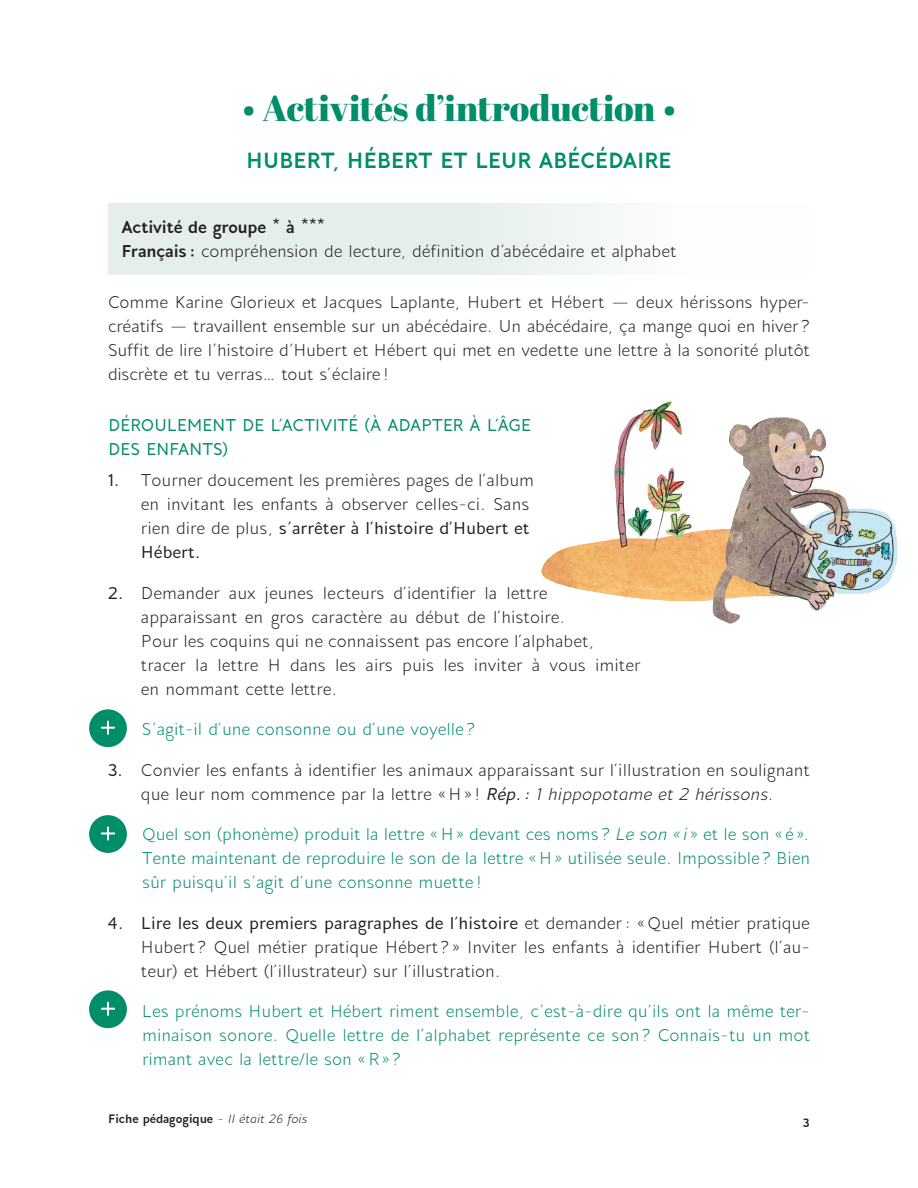
<style>
.page{position:relative;width:918px;height:1188px;background:#fff}
.page>*{position:absolute;margin:0;border:0;box-sizing:border-box;transform-origin:0 0}
.t1{font:36px "Abril Fatface";letter-spacing:-.01em;color:#008d6a}
.t2{font:700 27px "Andis";letter-spacing:-.01em;color:#008d6a}
.t3{font:21px/24px "Andis";color:#231f20}
.t4{font:21px/24px "Andis";color:#008d6a;text-align:justify}
.t5{font:500 21px/24px "Andis";letter-spacing:-.01em;color:#008d6a}
.t6{font:700 15px "Andis";color:#231f20}
.s1{font-weight:700}
.s2{font-weight:500}
.s3{font-weight:500;font-style:italic}
.s4{font-style:italic}
.s5{font-weight:400}
.s6{font-weight:400;font-style:italic}
</style>
<div class="page">
<div style="left:108px;top:203px;width:702px;height:71px;background:linear-gradient(to right,#dceae4,#fdfdfd)"></div>
<img style="left:541px;top:401px;width:357px;height:223px">
<div style="left:89px;top:709px;width:38px;height:38px;background:#008d6a;border-radius:50%"></div>
<svg style="left:101px;top:721px;width:14px;height:14px"></svg>
<div style="left:89px;top:815px;width:38px;height:38px;background:#008d6a;border-radius:50%"></div>
<svg style="left:101px;top:827px;width:14px;height:13px"></svg>
<div style="left:89px;top:990px;width:38px;height:38px;background:#008d6a;border-radius:50%"></div>
<svg style="left:101px;top:1002px;width:14px;height:14px"></svg>
<h1 class="t1" style="left:241px;top:83px;width:437px">• Activités d’introduction •</h1>
<p class="t2" style="left:246px;top:144px;width:427px">HUBERT, HÉBERT ET LEUR ABÉCÉDAIRE</p>
<p class="t3" style="left:122px;top:215px;width:556px"><span class="s1">Activité de groupe * à ***<br>Français:</span> compréhension de lecture, définition d’abécédaire et alphabet</p>
<p class="t3" style="left:108px;top:290px;width:704px;text-align:justify">Comme Karine Glorieux et Jacques Laplante, Hubert et Hébert — deux hérissons hyper&shy;créatifs — travaillent ensemble sur un abécédaire. Un abécédaire, ça mange quoi en hiver ?<br>Suffit de lire l’histoire d’Hubert et Hébert qui met en vedette une lettre à la sonorité plutôt discrète et tu verras… tout s’éclaire !</p>
<p class="t5" style="left:108px;top:413px;width:425px">DÉROULEMENT DE L’ACTIVITÉ (À ADAPTER À L’ÂGE<br>DES ENFANTS)</p>
<p class="t3" style="left:141px;top:467px;width:395px;text-indent:-33px"><span class="s2">1.</span> Tourner doucement les premières pages de l’album en invitant les enfants à observer celles-ci. Sans rien dire de plus, <span class="s2">s’arrêter à l’histoire d’Hubert et Hébert.</span></p>
<p class="t3" style="left:141px;top:580px;width:501px;text-indent:-33px"><span class="s2">2.</span> Demander aux jeunes lecteurs d’identifier la lettre apparaissant en gros caractère au début de l’histoire.<br>Pour les coquins qui ne connaissent pas encore l’alphabet, tracer la lettre H dans les airs puis les inviter à vous imiter en nommant cette lettre.</p>
<p class="t4" style="left:142px;top:717px;width:335px">S’agit-il d’une consonne ou d’une voyelle ?</p>
<p class="t3" style="left:108px;top:758px;width:703px;text-align:center"><span class="s2">3.</span> Convier les enfants à identifier les animaux apparaissant sur l’illustration en soulignant que leur nom commence par la lettre «H»! <span class="s3">Rép.:</span> <span class="s4">1 hippopotame et 2 hérissons.</span></p>
<p class="t4" style="left:142px;top:822px;width:670px">Quel son (phonème) produit la lettre «H» devant ces noms ? <span class="s4">Le son «i</span>» et le son « é »<span class="s4">.<br></span>Tente maintenant de reproduire le son de la lettre «H» utilisée seule. Impossible ? Bien sûr puisqu’il s’agit d’une consonne muette !</p>
<p class="t3" style="left:141px;top:911px;width:671px;text-align:justify;text-indent:-33px"><span class="s2">4. Lire les deux premiers paragraphes de l’histoire</span> et demander: «Quel métier pratique Hubert ? Quel métier pratique Hébert ? » Inviter les enfants à identifier Hubert (l’au&shy;teur) et Hébert (l’illustrateur) sur l’illustration.</p>
<p class="t4" style="left:142px;top:999px;width:670px">Les prénoms Hubert et Hébert riment ensemble, c’est-à-dire qu’ils ont la même ter&shy;minaison sonore. Quelle lettre de l’alphabet représente ce son? Connais-tu un mot rimant avec la lettre/le son «R» ?</p>
<p class="t6" style="left:108px;top:1109px;width:201px">Fiche pédagogique <span class="s5">-</span> <span class="s6">Il était 26 fois</span></p>
<p class="t6" style="left:803px;top:1113px;width:9px">3</p>
</div>
